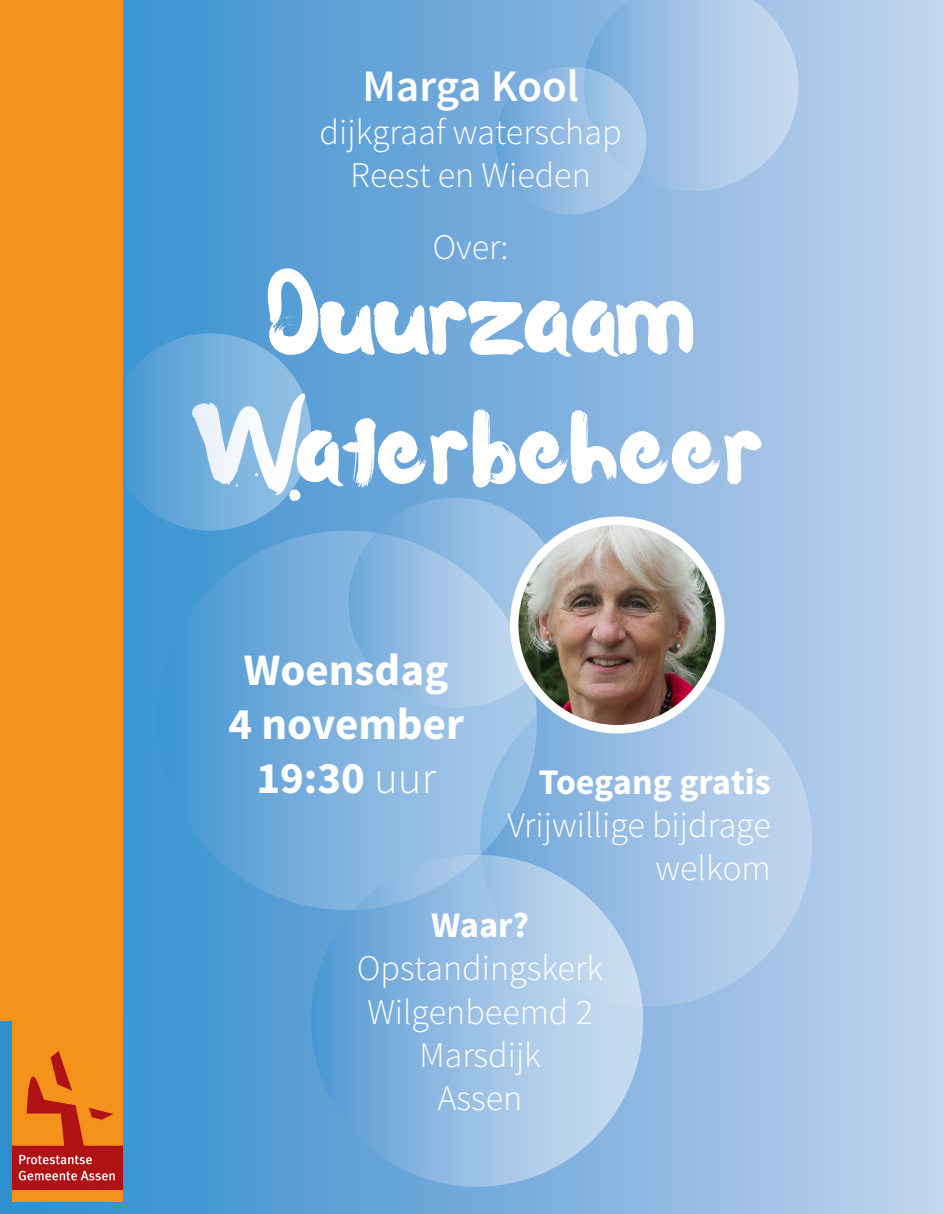
<style>
.page{position:relative;width:944px;height:1214px;background:#fff}
.page>*{position:absolute;margin:0;border:0;box-sizing:border-box;transform-origin:0 0}
.t1{font:108px "Waterlily";color:#fff}
.t2{font:700 45px "Source Sans Pro";color:#fff}
.t3{font:600 45px "Source Sans Pro";color:#fff}
.t4{font:300 36px "Source Sans Pro";color:#fff}
.t5{font:700 36px "Source Sans Pro";color:#fff}
.s1{font-weight:300}
</style>
<div class="page">
<div style="left:0;top:0;width:944px;height:1214px;background:linear-gradient(to right,#298acb,#bfd0ed)"></div>
<div style="left:157px;top:530px;width:380px;height:380px;background:linear-gradient(to right,#4596d2,#b5ceeb);border-radius:50%"></div>
<svg style="left:480px;top:675px;width:332px;height:332px"></svg>
<svg style="left:311px;top:854px;width:332px;height:332px"></svg>
<div style="left:110px;top:333px;width:201px;height:197px;background:linear-gradient(to right,#4497d2,#9ac3e5);border-radius:50%"></div>
<svg style="left:584px;top:0;width:214px;height:191px"></svg>
<svg style="left:348px;top:497px;width:215px;height:211px"></svg>
<div style="left:495px;top:67px;width:151px;height:147px;background:linear-gradient(to right,#6aa5d9,#bad2ec);border-radius:50%"></div>
<img style="left:515px;top:521px;width:204px;height:208px">
<div style="left:510px;top:516px;width:214px;height:217px;border:9px solid #fff;border-radius:50%"></div>
<div style="left:0;top:0;width:123px;height:1020px;background:#f4921c"></div>
<img style="left:13px;top:1020px;width:110px;height:181px">
<p class="t3" style="left:362px;top:57px;width:218px">Marga Kool</p>
<p class="t4" style="left:319px;top:110px;width:303px">dijkgraaf waterschap</p>
<p class="t4" style="left:350px;top:153px;width:242px">Reest en Wieden</p>
<p class="t4" style="left:433px;top:225px;width:77px">Over:</p>
<p class="t1" style="left:267px;top:232px;width:427px">Duurzaam</p>
<p class="t1" style="left:197px;top:361px;width:567px">Waterbeheer</p>
<p class="t2" style="left:244px;top:641px;width:206px">Woensdag</p>
<p class="t2" style="left:228px;top:695px;width:237px">4 november</p>
<p class="t2" style="left:256px;top:749px;width:181px">19:30 <span class="s1">uur</span></p>
<p class="t5" style="left:538px;top:758px;width:233px">Toegang gratis</p>
<p class="t4" style="left:507px;top:803px;width:265px">Vrijwillige bijdrage</p>
<p class="t4" style="left:655px;top:846px;width:117px">welkom</p>
<p class="t5" style="left:431px;top:902px;width:100px">Waar?</p>
<p class="t4" style="left:357px;top:946px;width:247px">Opstandingskerk</p>
<p class="t4" style="left:367px;top:989px;width:227px">Wilgenbeemd 2</p>
<p class="t4" style="left:419px;top:1033px;width:123px">Marsdijk</p>
<p class="t4" style="left:438px;top:1076px;width:86px">Assen</p>
</div>
